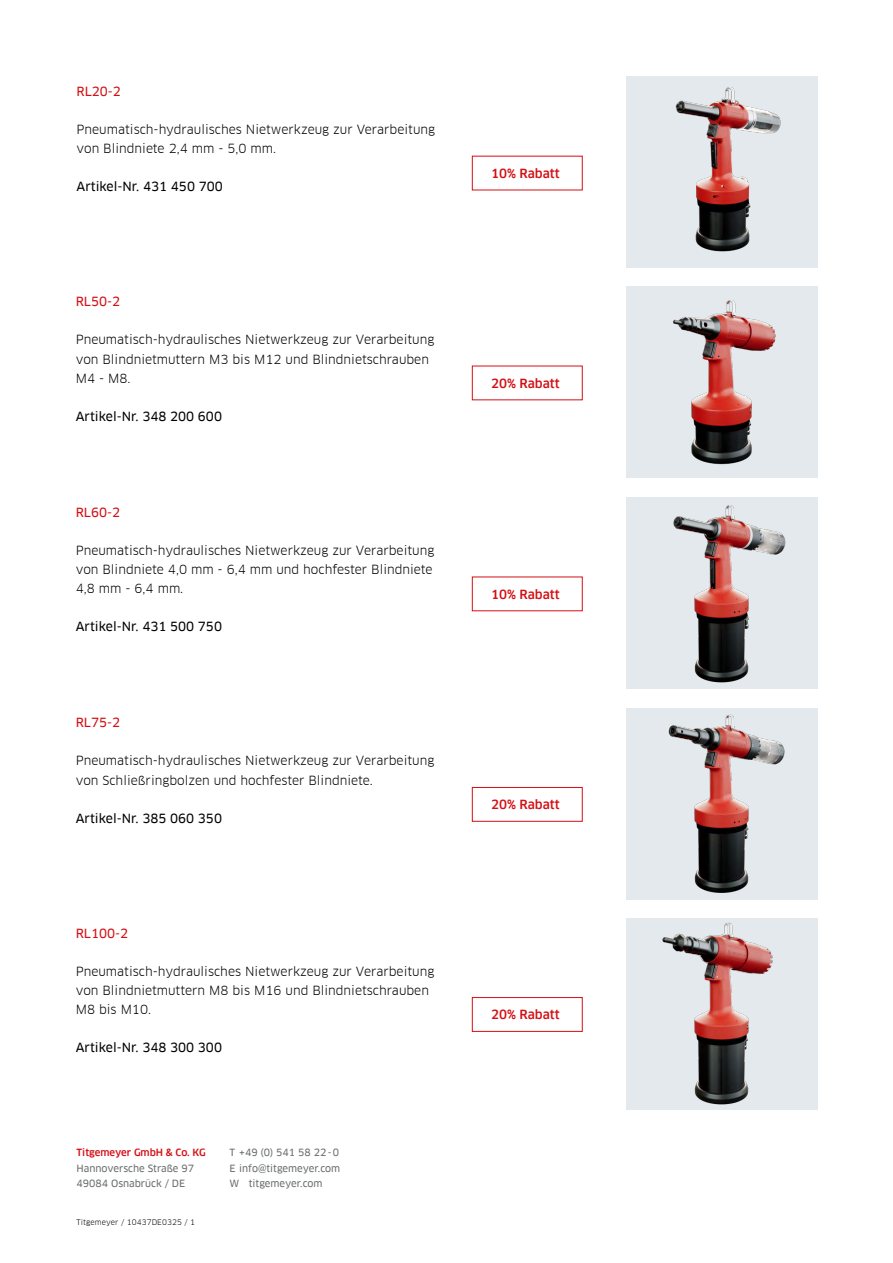
<style>
.page{position:relative;width:893px;height:1263px;background:#fff}
.page>*{position:absolute;margin:0;border:0;box-sizing:border-box;transform-origin:0 0}
.t1{font:12.3px/19.2px "Clan Offc Pro";color:#000}
.t2{font:12.3px "Clan Offc Pro News";color:#000}
.t3{font:500 12.3px "Clan Offc Pro";color:#d40f14}
.t4{font:12.3px "Clan Offc Pro News";color:#d40f14}
.t5{font:9.75px "Clan Offc Pro News";color:#6b6e6e}
.t6{font:500 9.75px "Clan Offc Pro";color:#d40f14}
.t7{font:7.5px "Clan Offc Pro";letter-spacing:.01em;color:#000}
</style>
<div class="page">
<img style="left:627px;top:77px;width:191px;height:191px">
<img style="left:626px;top:287px;width:191px;height:191px">
<div style="left:626px;top:498px;width:191px;height:191px;background:#e3e9ec"></div>
<img style="left:673px;top:505px;width:113px;height:178px">
<div style="left:626px;top:708px;width:191px;height:192px;background:#e3e9ec"></div>
<img style="left:668px;top:714px;width:117px;height:179px">
<div style="left:626px;top:918px;width:191px;height:192px;background:#e3e9ec"></div>
<img style="left:662px;top:922px;width:111px;height:183px">
<div style="left:472px;top:787px;width:111px;height:35px;border:1px solid #d40f14"></div>
<div style="left:472px;top:997px;width:111px;height:35px;border:1px solid #d40f14"></div>
<p class="t4" style="left:77px;top:84px;width:46px">RL20-2</p>
<p class="t1" style="left:77px;top:120px;width:360px">Pneumatisch-hydraulisches Nietwerkzeug zur Verarbeitung von Blindniete 2,4 mm - 5,0 mm.</p>
<p class="t2" style="left:77px;top:180px;width:148px">Artikel-Nr. 431 450 700</p>
<p class="t4" style="left:76px;top:294px;width:46px">RL50-2</p>
<p class="t1" style="left:76px;top:330px;width:360px">Pneumatisch-hydraulisches Nietwerkzeug zur Verarbeitung von Blindnietmuttern M3 bis M12 und Blindnietschrauben<br>M4 - M8.</p>
<p class="t2" style="left:76px;top:409px;width:148px">Artikel-Nr. 348 200 600</p>
<p class="t4" style="left:76px;top:505px;width:46px">RL60-2</p>
<p class="t1" style="left:76px;top:541px;width:360px">Pneumatisch-hydraulisches Nietwerkzeug zur Verarbeitung von Blindniete 4,0 mm - 6,4 mm und hochfester Blindniete<br>4,8 mm - 6,4 mm.</p>
<p class="t2" style="left:76px;top:620px;width:148px">Artikel-Nr. 431 500 750</p>
<p class="t4" style="left:76px;top:715px;width:46px">RL75-2</p>
<p class="t1" style="left:76px;top:751px;width:360px">Pneumatisch-hydraulisches Nietwerkzeug zur Verarbeitung von Schließringbolzen und hochfester Blindniete.</p>
<p class="t2" style="left:76px;top:811px;width:148px">Artikel-Nr. 385 060 350</p>
<p class="t4" style="left:76px;top:926px;width:54px">RL100-2</p>
<p class="t1" style="left:76px;top:962px;width:360px">Pneumatisch-hydraulisches Nietwerkzeug zur Verarbeitung von Blindnietmuttern M8 bis M16 und Blindnietschrauben<br>M8 bis M10.</p>
<p class="t2" style="left:76px;top:1041px;width:148px">Artikel-Nr. 348 300 300</p>
<p class="t6" style="left:77px;top:1147px;width:131px">Titgemeyer GmbH &amp; Co. KG</p>
<p class="t5" style="left:230px;top:1147px;width:111px">T +49 (0) 541 58 22-0</p>
<p class="t5" style="left:77px;top:1162px;width:119px">Hannoversche Straße 97</p>
<p class="t5" style="left:230px;top:1162px;width:112px">E info@titgemeyer.com</p>
<p class="t5" style="left:77px;top:1177px;width:110px">49084 Osnabrück / DE</p>
<p class="t5" style="left:230px;top:1177px;width:94px">W titgemeyer.com</p>
<p class="t7" style="left:77px;top:1217px;width:120px">Titgemeyer / 10437DE0325 / 1</p>
<p class="t3" style="left:491px;top:166px;width:70px">10% Rabatt</p>
<p class="t3" style="left:491px;top:376px;width:70px">20% Rabatt</p>
<p class="t3" style="left:491px;top:587px;width:70px">10% Rabatt</p>
<p class="t3" style="left:491px;top:797px;width:70px">20% Rabatt</p>
<p class="t3" style="left:491px;top:1008px;width:70px">20% Rabatt</p>
</div>
